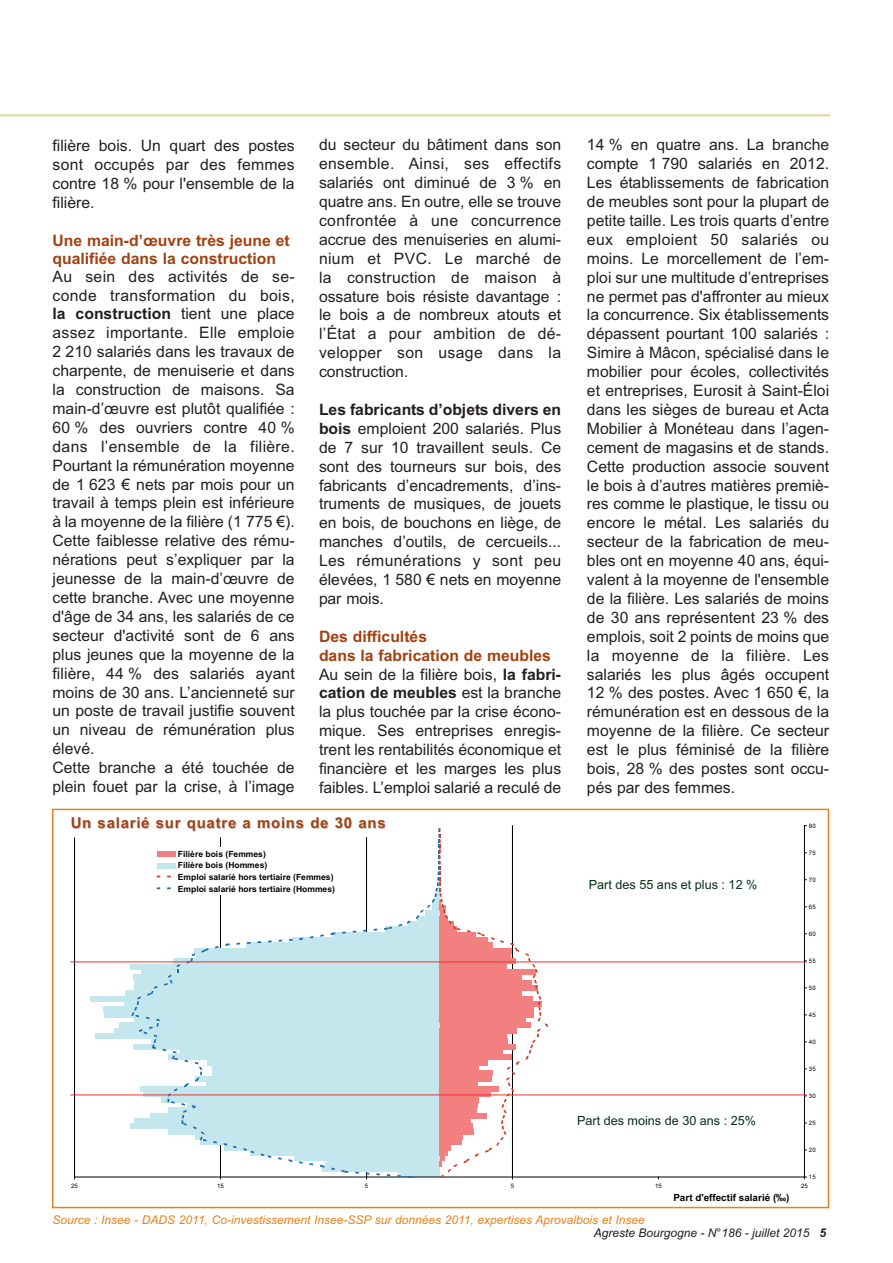
<style>
.page{position:relative;width:893px;height:1263px;background:#fff}
.page>*{position:absolute;margin:0;border:0;box-sizing:border-box;transform-origin:0 0}
.t1{font:15.75px/18.9px "Arial";color:#231f20;text-align:justify}
.t2{font:700 15.75px/18px "Arial";color:#a24110}
.t3{font:700 15px "Arial";letter-spacing:.05em;color:#a24110}
.t4{font:12.6px "Arial";color:#072f16}
.t5{font:italic 12px "Arial";color:#e6811b}
.t6{font:italic 12px "Arial";color:#231f20}
.t7{font:700 9.9px "Arial";color:#000001}
.t8{font:700 8.55px/11.7px "Arial";color:#000001}
.t9{font:6px "Arial";color:#000001}
.s1{font-weight:700}
.s2{font-weight:700;color:#a24110}
</style>
<div class="page">
<div style="left:439px;top:1022px;width:91px;height:6px;background:#f38081"></div>
<div style="left:439px;top:1017px;width:87px;height:5px;background:#f38081"></div>
<div style="left:439px;top:1012px;width:95px;height:5px;background:#f38081"></div>
<div style="left:439px;top:1007px;width:95px;height:5px;background:#f38081"></div>
<div style="left:439px;top:1001px;width:103px;height:6px;background:#f38081"></div>
<div style="left:439px;top:996px;width:94px;height:5px;background:#f38081"></div>
<div style="left:439px;top:991px;width:83px;height:5px;background:#f38081"></div>
<div style="left:439px;top:985px;width:99px;height:6px;background:#f38081"></div>
<div style="left:439px;top:980px;width:93px;height:5px;background:#f38081"></div>
<div style="left:439px;top:975px;width:83px;height:5px;background:#f38081"></div>
<div style="left:439px;top:969px;width:97px;height:6px;background:#f38081"></div>
<hr style="left:75px;top:1177px;width:729px;height:1px;background:#000001">
<hr style="left:804px;top:826px;width:1px;height:351px;background:#000001">
<svg style="left:526px;top:953px;width:22px;height:107px"></svg>
<hr style="left:70px;top:961px;width:737px;height:1px;background:#ee302d">
<hr style="left:70px;top:1094px;width:737px;height:1px;background:#ee302d">
<div style="left:52px;top:809px;width:777px;height:399px;border:2px solid #e6811b"></div>
<svg style="left:70px;top:825px;width:449px;height:354px"></svg>
<p class="t1" style="left:53px;top:136px;width:244px">filière bois. Un quart des postes sont occupés par des femmes contre 18 % pour l'ensemble de la filière.</p>
<p class="t2" style="left:53px;top:231px;width:239px">Une main-d’œuvre très jeune et qualifiée dans la construction</p>
<p class="t1" style="left:53px;top:267px;width:244px;text-align:left">Au sein des activités de se&shy;conde transformation du bois, <span class="s1">la construction</span> tient une place assez importante. Elle emploie<br>2 210 salariés dans les travaux de charpente, de menuiserie et dans la construction de maisons. Sa main-d’œuvre est plutôt qualifiée :<br>60 % des ouvriers contre 40 % dans l’ensemble de la filière.<br>Pourtant la rémunération moyenne de 1 623 € nets par mois pour un travail à temps plein est inférieure à la moyenne de la filière (1 775 €).<br>Cette faiblesse relative des rému&shy;nérations peut s’expliquer par la jeunesse de la main-d’œuvre de cette branche. Avec une moyenne d'âge de 34 ans, les salariés de ce secteur d'activité sont de 6 ans plus jeunes que la moyenne de la filière, 44 % des salariés ayant moins de 30 ans. L’ancienneté sur un poste de travail justifie souvent un niveau de rémunération plus élevé.<br>Cette branche a été touchée de plein fouet par la crise, à l’image</p>
<p class="t1" style="left:319px;top:135px;width:244px">du secteur du bâtiment dans son ensemble. Ainsi, ses effectifs salariés ont diminué de 3 % en quatre ans. En outre, elle se trouve confrontée à une concurrence accrue des menuiseries en alumi&shy;nium et PVC. Le marché de la construction de maison à ossature bois résiste davantage : le bois a de nombreux atouts et l’État a pour ambition de dé&shy;velopper son usage dans la construction.</p>
<p class="t1" style="left:319px;top:400px;width:244px"><span class="s1">Les fabricants d’objets divers en bois</span> emploient 200 salariés. Plus de 7 sur 10 travaillent seuls. Ce sont des tourneurs sur bois, des fabricants d’encadrements, d’ins&shy;truments de musiques, de jouets en bois, de bouchons en liège, de manches d’outils, de cercueils...<br>Les rémunérations y sont peu élevées, 1 580 € nets en moyenne par mois.</p>
<p class="t1" style="left:319px;top:627px;width:244px;text-align:left"><span class="s2">Des difficultés<br>dans la fabrication de meubles<br></span>Au sein de la filière bois, <span class="s1">la fabri&shy;cation de meubles</span> est la branche la plus touchée par la crise écono&shy;mique. Ses entreprises enregis&shy;trent les rentabilités économique et financière et les marges les plus faibles. L’emploi salarié a reculé de</p>
<p class="t3" style="left:71px;top:814px;width:317px">Un salarié sur quatre a moins de 30 ans</p>
<p class="t8" style="left:178px;top:848px;width:159px">Filière bois (Femmes)<br>Filière bois (Hommes)<br>Emploi salarié hors tertiaire (Femmes)<br>Emploi salarié hors tertiaire (Hommes)</p>
<p class="t1" style="left:587px;top:135px;width:244px">14 % en quatre ans. La branche compte 1 790 salariés en 2012.<br>Les établissements de fabrication de meubles sont pour la plupart de petite taille. Les trois quarts d’entre eux emploient 50 salariés ou moins. Le morcellement de l’em&shy;ploi sur une multitude d’entreprises ne permet pas d'affronter au mieux la concurrence. Six établissements dépassent pourtant 100 salariés :<br>Simire à Mâcon, spécialisé dans le mobilier pour écoles, collectivités et entreprises, Eurosit à Saint-Éloi dans les sièges de bureau et Acta Mobilier à Monéteau dans l’agen&shy;cement de magasins et de stands.<br>Cette production associe souvent le bois à d’autres matières premiè&shy;res comme le plastique, le tissu ou encore le métal. Les salariés du secteur de la fabrication de meu&shy;bles ont en moyenne 40 ans, équi&shy;valent à la moyenne de l'ensemble de la filière. Les salariés de moins de 30 ans représentent 23 % des emplois, soit 2 points de moins que la moyenne de la filière. Les salariés les plus âgés occupent 12 % des postes. Avec 1 650 €, la rémunération est en dessous de la moyenne de la filière. Ce secteur est le plus féminisé de la filière bois, 28 % des postes sont occu&shy;pés par des femmes.</p>
<p class="t9" style="left:809px;top:821px;width:8px">80</p>
<p class="t4" style="left:589px;top:876px;width:170px">Part des 55 ans et plus : 12 %</p>
<p class="t4" style="left:577px;top:1112px;width:181px">Part des moins de 30 ans : 25%</p>
<p class="t9" style="left:809px;top:848px;width:8px">75</p>
<p class="t9" style="left:809px;top:875px;width:8px">70</p>
<p class="t9" style="left:809px;top:903px;width:8px">65</p>
<p class="t9" style="left:809px;top:929px;width:8px">60</p>
<p class="t9" style="left:809px;top:957px;width:8px">55</p>
<p class="t9" style="left:809px;top:984px;width:8px">50</p>
<p class="t9" style="left:809px;top:1011px;width:8px">45</p>
<p class="t9" style="left:809px;top:1038px;width:8px">40</p>
<p class="t9" style="left:809px;top:1065px;width:8px">35</p>
<p class="t9" style="left:809px;top:1092px;width:8px">30</p>
<p class="t9" style="left:809px;top:1119px;width:8px">25</p>
<p class="t9" style="left:809px;top:1146px;width:8px">20</p>
<p class="t9" style="left:809px;top:1173px;width:8px">15</p>
<p class="t9" style="left:71px;top:1181px;width:8px">25</p>
<p class="t9" style="left:217px;top:1181px;width:8px">15</p>
<p class="t9" style="left:365px;top:1181px;width:5px">5</p>
<p class="t9" style="left:511px;top:1181px;width:5px">5</p>
<p class="t9" style="left:655px;top:1181px;width:8px">15</p>
<p class="t9" style="left:801px;top:1181px;width:8px">25</p>
<p class="t7" style="left:673px;top:1191px;width:118px">Part d'effectif salarié (‰)</p>
<p class="t5" style="left:53px;top:1213px;width:594px">Source : Insee - DADS 2011, Co-investissement Insee-SSP sur données 2011, expertises Aprovalbois et Insee</p>
<p class="t6" style="left:594px;top:1225px;width:234px">Agreste Bourgogne - N°186 - juillet 2015 <span class="s1">5</span></p>
</div>
